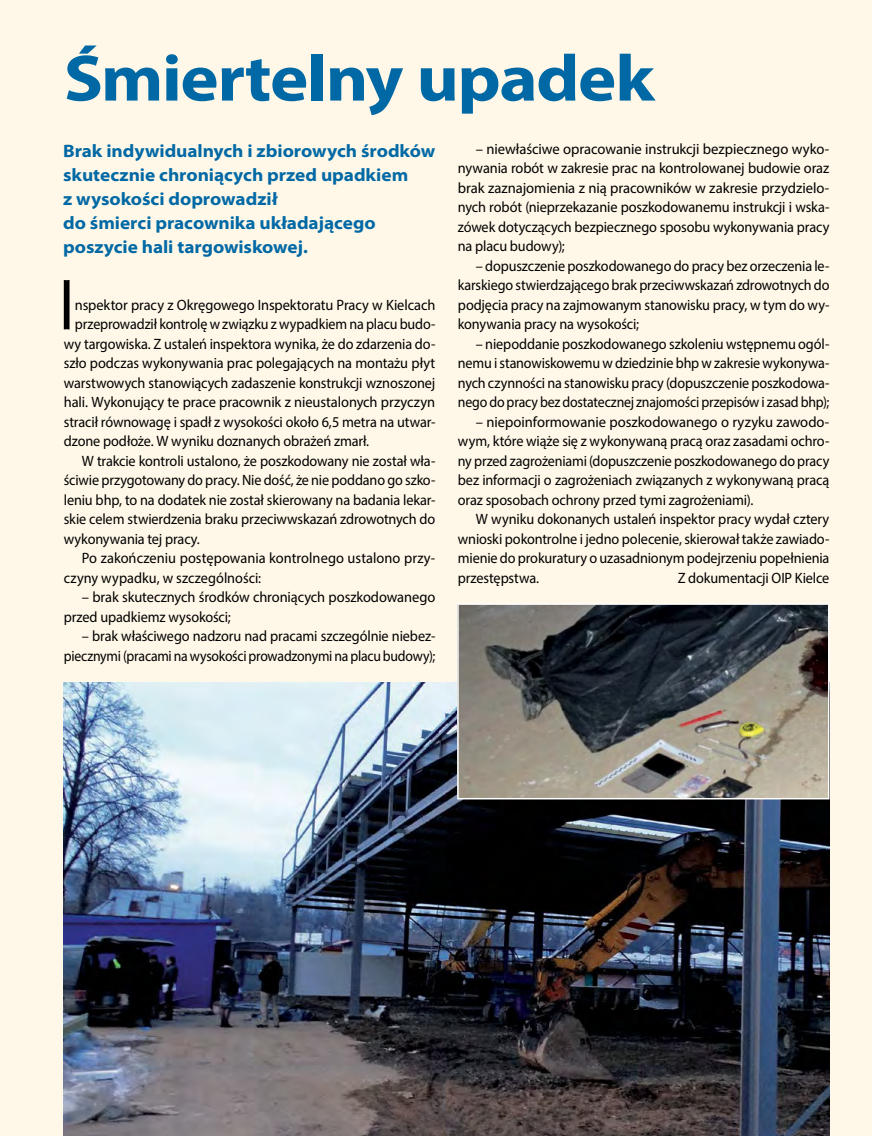
<style>
.page{position:relative;width:872px;height:1136px;background:#fff}
.page>*{position:absolute;margin:0;border:0;box-sizing:border-box;transform-origin:0 0}
.t1{font:72.15px "Ottawa";color:#000;scale:.9 1}
.t2{font:700 66px "Myriad Pro";letter-spacing:-.02em;color:#0069a5;scale:1.1 1}
.t3{font:700 semi-expanded 18px/24px "Myriad Pro";letter-spacing:-.005em;color:#0069a5}
.t4{font:15px/19.5px "Myriad Pro";letter-spacing:-.01em;color:#000;text-align:justify;scale:.95 1}
.t5{font:15px/19.5px "Myriad Pro";letter-spacing:-.01em;color:#000;text-align:justify}
.t6{font:15px/19.5px "Myriad Pro";letter-spacing:-.01em;color:#000;scale:.96 1}
.t7{font:15px "Myriad Pro";letter-spacing:-.01em;color:#000;scale:.94 1}
</style>
<div class="page">
<div style="left:0;top:0;width:872px;height:1135px;background:#fff8e8"></div>
<img style="left:64px;top:682px;width:765px;height:453px">
<img style="left:460px;top:606px;width:366px;height:190px">
<div style="left:457px;top:603px;width:372px;height:196px;border:2px solid #fff"></div>
<p class="t2" style="left:64px;top:35px;width:538px">Śmiertelny upadek</p>
<p class="t3" style="left:63px;top:139px;width:373px">Brak indywidualnych i zbiorowych środków skutecznie chroniących przed upadkiem<br>z wysokości doprowadził<br>do śmierci pracownika układającego poszycie hali targowiskowej.</p>
<p class="t5" style="left:458px;top:138px;width:373px;text-indent:18px">– niewłaściwe opracowanie instrukcji bezpiecznego wyko&shy;nywania robót w zakresie prac na kontrolowanej budowie oraz brak zaznajomienia z nią pracowników w zakresie przydzielo&shy;nych robót (nieprzekazanie poszkodowanemu instrukcji i wska&shy;zówek dotyczących bezpiecznego sposobu wykonywania pracy na placu budowy);</p>
<p class="t4" style="left:458px;top:255px;width:392px;text-indent:18px">– dopuszczenie poszkodowanego do pracy bez orzeczenia le&shy;karskiego stwierdzającego brak przeciwwskazań zdrowotnych do podjęcia pracy na zajmowanym stanowisku pracy, w tym do wy&shy;konywania pracy na wysokości;</p>
<p class="t4" style="left:458px;top:333px;width:392px;text-indent:18px">– niepoddanie poszkodowanego szkoleniu wstępnemu ogól&shy;nemu i stanowiskowemu w dziedzinie bhp w zakresie wykonywa&shy;nych czynności na stanowisku pracy (dopuszczenie poszkodowa&shy;nego do pracy bez dostatecznej znajomości przepisów i zasad bhp);</p>
<p class="t5" style="left:476px;top:411px;width:355px">– niepoinformowanie poszkodowanego o ryzyku zawodo-</p>
<p class="t4" style="left:458px;top:431px;width:392px">wym, które wiąże się z wykonywaną pracą oraz zasadami ochro-</p>
<p class="t7" style="left:458px;top:451px;width:397px">ny przed zagrożeniami (dopuszczenie poszkodowanego do pracy</p>
<p class="t4" style="left:458px;top:470px;width:392px">bez informacji o zagrożeniach związanych z wykonywaną pracą</p>
<p class="t4" style="left:458px;top:489px;width:312px">oraz sposobach ochrony przed tymi zagrożeniami).</p>
<p class="t4" style="left:476px;top:509px;width:373px">W wyniku dokonanych ustaleń inspektor pracy wydał cztery</p>
<p class="t4" style="left:458px;top:528px;width:392px">wnioski pokontrolne i jedno polecenie, skierował także zawiado-</p>
<p class="t4" style="left:458px;top:548px;width:392px">mienie do prokuratury o uzasadnionym podejrzeniu popełnienia</p>
<p class="t4" style="left:458px;top:567px;width:87px">przestępstwa.</p>
<p class="t4" style="left:677px;top:567px;width:161px">Z dokumentacji OIP Kielce</p>
<p class="t1" style="left:58px;top:261px;width:21px">I</p>
<p class="t6" style="left:75px;top:294px;width:377px">nspektor pracy z Okręgowego Inspektoratu Pracy w Kielcach</p>
<p class="t7" style="left:75px;top:315px;width:385px">przeprowadził kontrolę w związku z wypadkiem na placu budo-</p>
<p class="t4" style="left:64px;top:333px;width:392px">wy targowiska. Z ustaleń inspektora wynika, że do zdarzenia do-</p>
<p class="t4" style="left:64px;top:353px;width:392px">szło podczas wykonywania prac polegających na montażu płyt</p>
<p class="t4" style="left:64px;top:372px;width:392px">warstwowych stanowiących zadaszenie konstrukcji wznoszonej</p>
<p class="t6" style="left:64px;top:392px;width:388px">hali. Wykonujący te prace pracownik z nieustalonych przyczyn</p>
<p class="t4" style="left:64px;top:411px;width:392px">stracił równowagę i spadł z wysokości około 6,5 metra na utwar-</p>
<p class="t4" style="left:64px;top:431px;width:323px">dzone podłoże. W wyniku doznanych obrażeń zmarł.</p>
<p class="t4" style="left:82px;top:450px;width:374px">W trakcie kontroli ustalono, że poszkodowany nie został wła-</p>
<p class="t7" style="left:64px;top:471px;width:397px">ściwie przygotowany do pracy. Nie dość, że nie poddano go szko-</p>
<p class="t4" style="left:64px;top:489px;width:392px">leniu bhp, to na dodatek nie został skierowany na badania lekar-</p>
<p class="t4" style="left:64px;top:509px;width:392px">skie celem stwierdzenia braku przeciwwskazań zdrowotnych do</p>
<p class="t4" style="left:64px;top:528px;width:145px">wykonywania tej pracy.</p>
<p class="t6" style="left:82px;top:548px;width:370px">Po zakończeniu postępowania kontrolnego ustalono przy-</p>
<p class="t4" style="left:64px;top:567px;width:209px">czyny wypadku, w szczególności:</p>
<p class="t6" style="left:64px;top:587px;width:388px;text-indent:18px">– brak skutecznych środków chroniących poszkodowanego przed upadkiemz wysokości;</p>
<p class="t4" style="left:64px;top:626px;width:392px;text-align:right">– brak właściwego nadzoru nad pracami szczególnie niebez&shy;piecznymi (pracami na wysokości prowadzonymi na placu budowy);</p>
</div>
